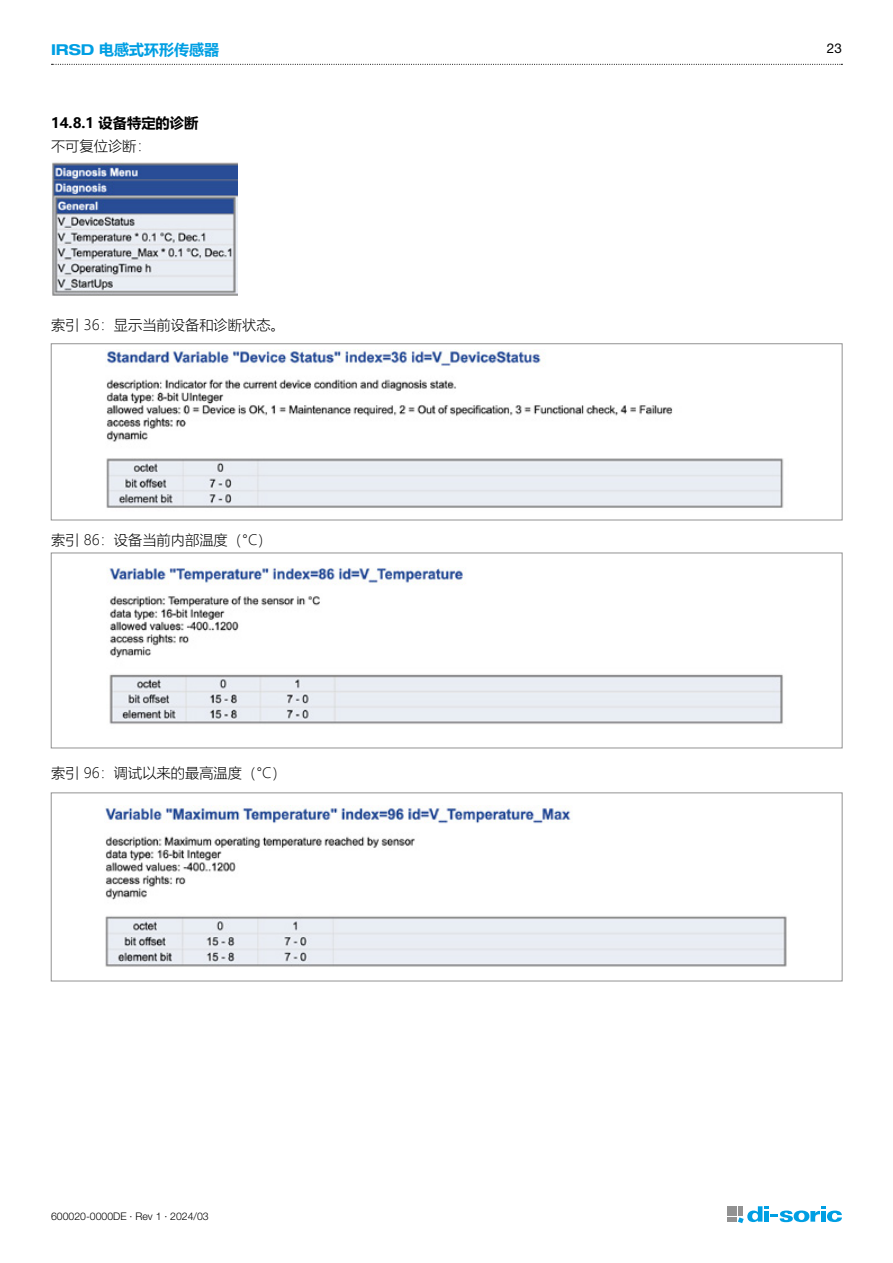
<style>
.page{position:relative;width:893px;height:1263px;background:#fff}
.page>*{position:absolute;margin:0;border:0;box-sizing:border-box;transform-origin:0 0}
.t1{font:700 15px "Microsoft Ya Hei";color:#009fe3}
.t2{font:300 14.25px "Microsoft Ya Hei";color:#000}
.t3{font:700 14.25px "Microsoft Ya Hei";color:#000}
.t4{font:13.5px "Helvetica Neue LTW1 G";color:#000}
.t5{font:300 10.5px "Helvetica Neue LTW1 G";color:#000}
.s1{font-family:"Helvetica Neue LTW1 G";font-stretch:expanded}
</style>
<div class="page">
<svg style="left:727px;top:1206px;width:115px;height:17px"></svg>
<div style="left:821px;top:1211px;width:5px;height:11px;background:#009fe3"></div>
<svg style="left:52px;top:64px;width:790px;height:1px"></svg>
<img style="left:51px;top:162px;width:186px;height:134px">
<img style="left:105px;top:349px;width:679px;height:159px">
<div style="left:51px;top:344px;width:791px;height:176px;border:1px solid #929292"></div>
<img style="left:108px;top:567px;width:675px;height:157px">
<div style="left:51px;top:553px;width:791px;height:195px;border:1px solid #929292"></div>
<img style="left:105px;top:806px;width:682px;height:161px">
<div style="left:51px;top:793px;width:791px;height:188px;border:1px solid #929292"></div>
<p class="t1" style="left:51px;top:39px;width:170px"><span class="s1">IRSD</span> 电感式环形传感器</p>
<p class="t4" style="left:827px;top:40px;width:17px">23</p>
<p class="t3" style="left:51px;top:113px;width:149px">14.8.1 设备特定的诊断</p>
<p class="t2" style="left:51px;top:136px;width:101px">不可复位诊断：</p>
<p class="t2" style="left:51px;top:315px;width:235px">索引 36：显示当前设备和诊断状态。</p>
<p class="t2" style="left:51px;top:530px;width:222px">索引 86：设备当前内部温度（°C）</p>
<p class="t2" style="left:51px;top:763px;width:237px">索引 96：调试以来的最高温度（°C）</p>
<p class="t5" style="left:51px;top:1210px;width:159px">600020-0000DE · Rev 1 · 2024/03</p>
</div>
